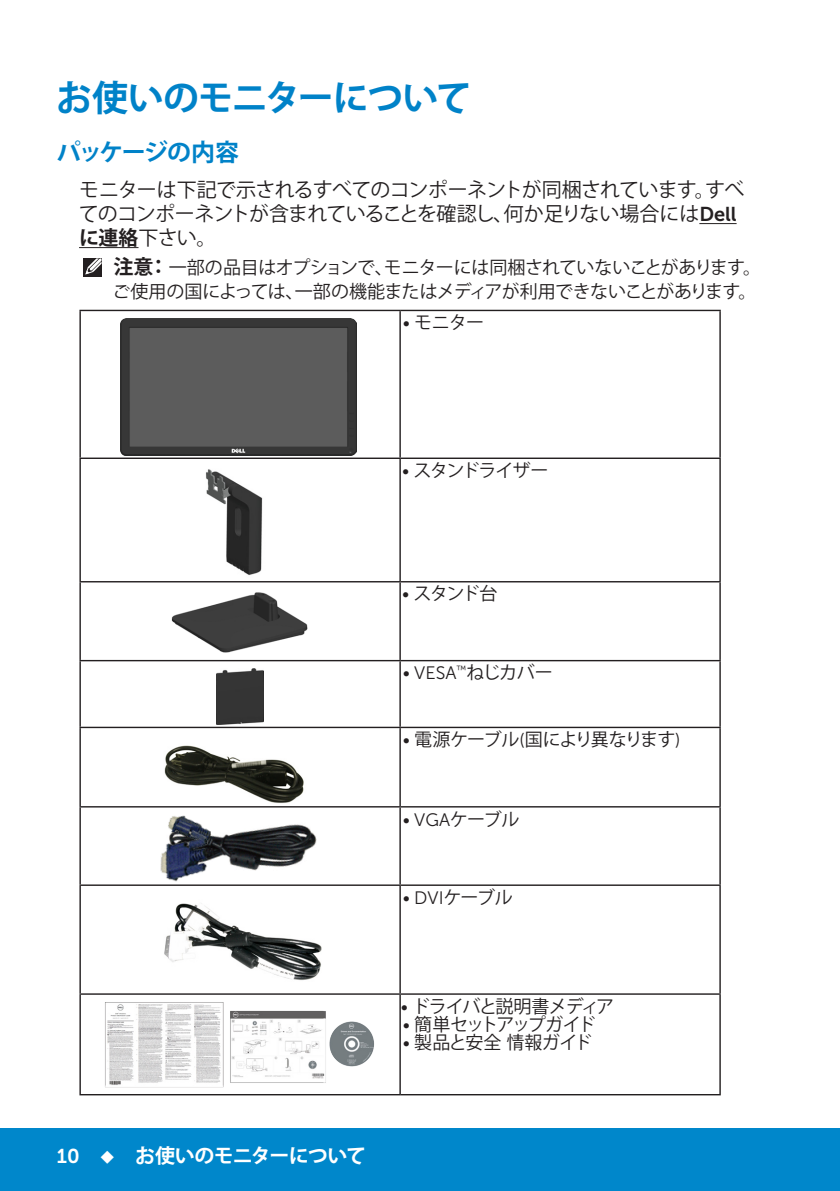
<style>
.page{position:relative;width:840px;height:1191px;background:#fff}
.page>*{position:absolute;margin:0;border:0;box-sizing:border-box;transform-origin:0 0}
.Head1{font:700 36px "Koz Go Pro";letter-spacing:-.04em;color:#0082c8}
.Head2{font:700 24px "Koz Go Pro";letter-spacing:-.06em;color:#0082c8}
.Paragraph{font:20px/24px "Koz Go Pro";letter-spacing:-.04em;color:#231f20}
.t1{font:700 20px "Koz Go Pro";letter-spacing:-.04em;color:#fff}
.Note{font:18px/24px "Koz Go Pro";letter-spacing:-.04em;color:#231f20}
.t2{font:18px "Museo Sans For Dell 300";color:#231f20}
.Note-2{font:18px "Koz Go Pro";letter-spacing:-.07em;color:#231f20}
.Note-3{font:18px "Koz Go Pro";letter-spacing:-.1em;color:#231f20}
.s1{font-family:"Museo Sans For Dell 700"}
.s2{font-weight:700}
.s3{font-weight:700;font-size:20px}
.s4{font-family:"Museo Sans For Dell 300"}
.s5{font-family:"Koz Go Pro"}
.s6{font-family:"Museo Sans For Dell 700";font-weight:400}
</style>
<div class="page">
<div style="left:0;top:1128px;width:839px;height:63px;background:#0087cb"></div>
<hr style="left:699px;top:223px;width:37px;height:1px;background:#231f20">
<hr style="left:79px;top:247px;width:59px;height:1px;background:#231f20">
<hr style="left:79px;top:310px;width:321px;height:1px;background:#231f20">
<hr style="left:79px;top:311px;width:2px;height:146px;background:#231f20">
<hr style="left:400px;top:310px;width:320px;height:1px;background:#231f20">
<hr style="left:399px;top:311px;width:1px;height:146px;background:#231f20">
<hr style="left:719px;top:311px;width:1px;height:146px;background:#231f20">
<hr style="left:79px;top:457px;width:321px;height:2px;background:#231f20">
<hr style="left:79px;top:459px;width:2px;height:122px;background:#231f20">
<hr style="left:400px;top:457px;width:320px;height:2px;background:#231f20">
<hr style="left:399px;top:459px;width:1px;height:122px;background:#231f20">
<hr style="left:719px;top:459px;width:1px;height:122px;background:#231f20">
<hr style="left:79px;top:581px;width:321px;height:1px;background:#231f20">
<hr style="left:79px;top:582px;width:2px;height:78px;background:#231f20">
<hr style="left:400px;top:581px;width:320px;height:1px;background:#231f20">
<hr style="left:399px;top:582px;width:1px;height:78px;background:#231f20">
<hr style="left:719px;top:582px;width:1px;height:78px;background:#231f20">
<hr style="left:79px;top:660px;width:321px;height:1px;background:#231f20">
<hr style="left:79px;top:661px;width:2px;height:65px;background:#231f20">
<hr style="left:400px;top:660px;width:320px;height:1px;background:#231f20">
<hr style="left:399px;top:661px;width:1px;height:65px;background:#231f20">
<hr style="left:719px;top:661px;width:1px;height:65px;background:#231f20">
<hr style="left:79px;top:726px;width:321px;height:2px;background:#231f20">
<hr style="left:79px;top:728px;width:2px;height:78px;background:#231f20">
<hr style="left:400px;top:726px;width:320px;height:2px;background:#231f20">
<hr style="left:399px;top:728px;width:1px;height:78px;background:#231f20">
<hr style="left:719px;top:728px;width:1px;height:78px;background:#231f20">
<hr style="left:79px;top:806px;width:321px;height:1px;background:#231f20">
<hr style="left:79px;top:807px;width:2px;height:77px;background:#231f20">
<hr style="left:400px;top:806px;width:320px;height:1px;background:#231f20">
<hr style="left:399px;top:807px;width:1px;height:77px;background:#231f20">
<hr style="left:719px;top:807px;width:1px;height:77px;background:#231f20">
<hr style="left:79px;top:884px;width:321px;height:2px;background:#231f20">
<hr style="left:79px;top:886px;width:2px;height:107px;background:#231f20">
<hr style="left:400px;top:884px;width:320px;height:2px;background:#231f20">
<hr style="left:399px;top:886px;width:1px;height:107px;background:#231f20">
<hr style="left:719px;top:886px;width:1px;height:107px;background:#231f20">
<hr style="left:79px;top:993px;width:321px;height:1px;background:#231f20">
<hr style="left:79px;top:994px;width:2px;height:100px;background:#231f20">
<hr style="left:400px;top:993px;width:320px;height:1px;background:#231f20">
<hr style="left:399px;top:994px;width:1px;height:100px;background:#231f20">
<hr style="left:719px;top:994px;width:1px;height:100px;background:#231f20">
<hr style="left:79px;top:1094px;width:321px;height:1px;background:#231f20">
<hr style="left:400px;top:1094px;width:320px;height:1px;background:#231f20">
<img style="left:120px;top:318px;width:236px;height:137px">
<img style="left:206px;top:469px;width:57px;height:106px">
<img style="left:171px;top:592px;width:137px;height:61px">
<img style="left:216px;top:668px;width:48px;height:56px">
<img style="left:164px;top:745px;width:140px;height:58px">
<img style="left:160px;top:815px;width:157px;height:67px">
<img style="left:164px;top:903px;width:158px;height:77px">
<img style="left:105px;top:1002px;width:269px;height:85px">
<div style="left:83px;top:258px;width:18px;height:19px;background:#231f20"></div>
<svg style="left:85px;top:258px;width:16px;height:17px"></svg>
<p class="Head1" style="left:56px;top:74px;width:417px">お使いのモニターについて</p>
<p class="Head2" style="left:57px;top:137px;width:184px">パッケージの内容</p>
<p class="Paragraph" style="left:79px;top:178px;width:667px">モニターは下記で示されるすべてのコンポーネントが同梱されています。すべてのコンポーネントが含まれていることを確認し、何か足りない場合には<span class="s1">Dell</span><span class="s2">に連絡</span>下さい。</p>
<p class="Note" style="left:112px;top:256px;width:649px"><span class="s3">注意：</span>一部の品目はオプションで、モニターには同梱されていないことがあります。ご使用の国によっては、一部の機能またはメディアが利用できないことがあります。</p>
<p class="Note" style="left:402px;top:311px;width:83px"><span class="s4">•</span> モニター</p>
<p class="Note-2" style="left:402px;top:459px;width:147px"><span class="s4">•</span> スタンドライザー</p>
<p class="Note" style="left:402px;top:582px;width:97px"><span class="s4">•</span> スタンド台</p>
<p class="t2" style="left:403px;top:663px;width:151px">• VESA<sup>™</sup><span class="s5">ねじカバー</span></p>
<p class="Note" style="left:403px;top:728px;width:279px"><span class="s4">•</span> 電源ケーブル<span class="s4">(</span>国により異なります<span class="s4">)</span></p>
<p class="t2" style="left:403px;top:809px;width:118px">• VGA<span class="s5">ケーブル</span></p>
<p class="t2" style="left:403px;top:888px;width:111px">• DVI<span class="s5">ケーブル</span></p>
<p class="Note-2" style="left:400px;top:994px;width:215px"><span class="s4">•</span> ドライバと説明書メディア</p>
<p class="Note-3" style="left:403px;top:1012px;width:194px"><span class="s4">•</span> 簡単セットアップガイド</p>
<p class="Note" style="left:403px;top:1030px;width:191px"><span class="s4">•</span> 製品と安全情報ガイド</p>
<p class="t1" style="left:57px;top:1142px;width:311px"><span class="s6">10</span> ◆ お使いのモニターについて</p>
</div>
